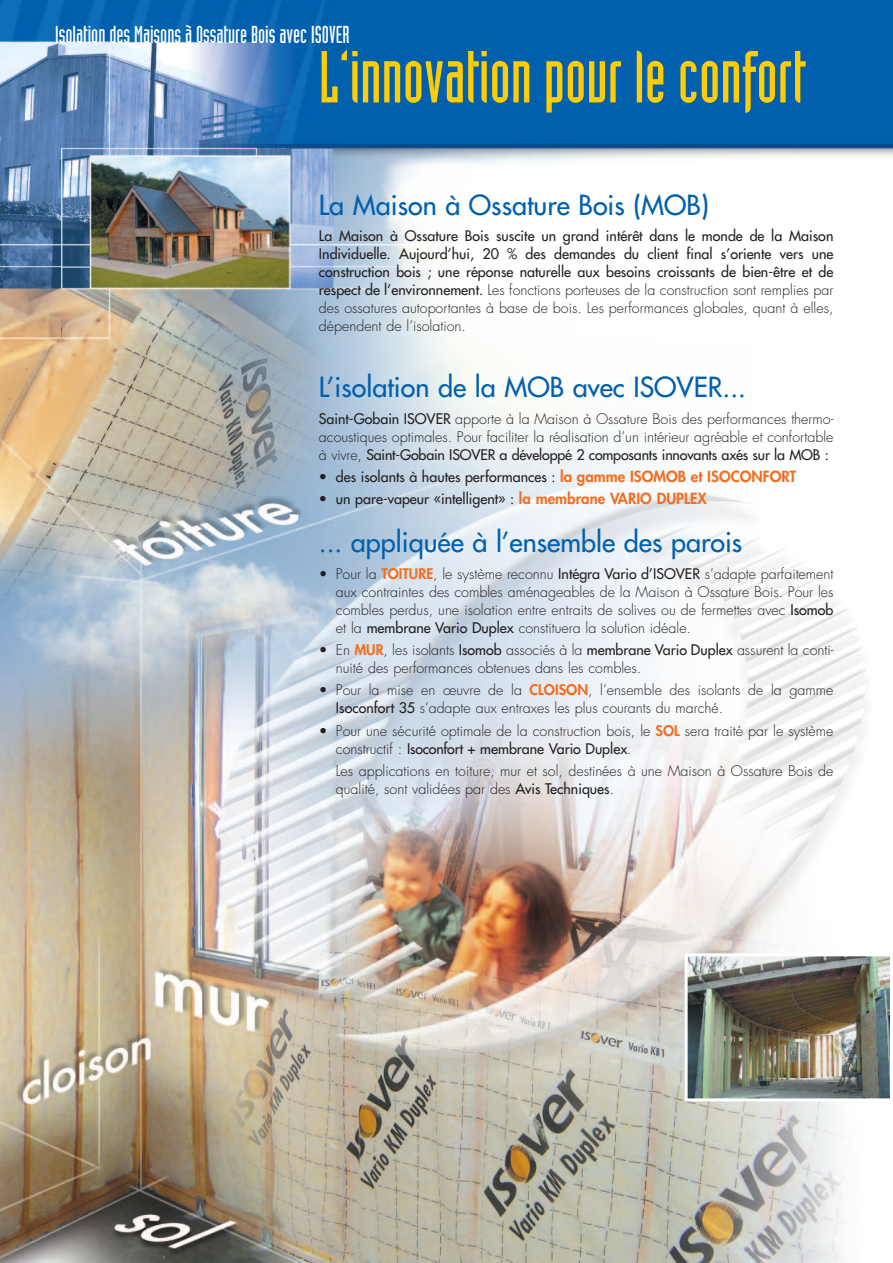
<style>
.page{position:relative;width:893px;height:1263px;background:#fff}
.page>*{position:absolute;margin:0;border:0;box-sizing:border-box;transform-origin:0 0}
.t1{font:72px "Industria Solid";color:#fecd08}
.t2{font:27px "Futura";color:#0160ae}
.t3{font:24px "Industria Solid";color:#fff}
.t4{font:300 14.25px/18px "Futura";color:#231f20}
.t5{font:14.25px/18px "Futura";color:#231f20;text-align:justify}
.s1{font-weight:300}
.s2{font-weight:400}
.s3{font-weight:800;font-size:15px;color:#f36e21}
.s4{font-weight:800;color:#f36e21}
</style>
<div class="page">
<img style="left:0;top:0;width:893px;height:1263px">
<img style="left:689px;top:957px;width:200px;height:140px">
<div style="left:685px;top:953px;width:208px;height:148px;border:3px solid #fff"></div>
<h3 class="t3" style="left:55px;top:26px;width:296px">Isolation des Maisons à Ossature Bois avec ISOVER</h3>
<h1 class="t1" style="left:319px;top:51px;width:488px">L’innovation pour le confort</h1>
<h2 class="t2" style="left:319px;top:191px;width:391px">La Maison à Ossature Bois (MOB)</h2>
<p class="t5" style="left:319px;top:228px;width:516px">La Maison à Ossature Bois suscite un grand intérêt dans le monde de la Maison Individuelle. Aujourd’hui, 20 % des demandes du client final s’oriente vers une construction bois ; une réponse naturelle aux besoins croissants de bien-être et de respect de l’environnement. <span class="s1">Les fonctions porteuses de la construction sont remplies par des ossatures autoportantes à base de bois. Les performances globales, quant à elles, dépendent de l’isolation.</span></p>
<h2 class="t2" style="left:319px;top:374px;width:428px">L’isolation de la MOB avec ISOVER...</h2>
<p class="t4" style="left:319px;top:411px;width:516px;text-align:justify"><span class="s2">Saint-Gobain ISOVER</span> apporte à la Maison à Ossature Bois des performances thermo&shy;acoustiques optimales. Pour faciliter la réalisation d’un intérieur agréable et confortable à vivre, <span class="s2">Saint-Gobain ISOVER a développé 2 composants innovants axés sur la MOB :</span></p>
<p class="t5" style="left:319px;top:469px;width:479px">• des isolants à hautes performances : <span class="s3">la gamme ISOMOB et ISOCONFORT</span></p>
<p class="t5" style="left:319px;top:491px;width:389px">• un pare-vapeur «intelligent» : <span class="s3">la membrane VARIO DUPLEX</span></p>
<h2 class="t2" style="left:319px;top:529px;width:425px">... appliquée à l’ensemble des parois</h2>
<p class="t4" style="left:336px;top:566px;width:499px;text-align:justify;text-indent:-17px">• Pour la <span class="s4">TOITURE</span>, le système reconnu <span class="s2">Intégra Vario d’ISOVER</span> s’adapte parfaitement aux contraintes des combles aménageables de la Maison à Ossature Bois. Pour les combles perdus, une isolation entre entraits de solives ou de fermettes avec <span class="s2">Isomob </span>et la <span class="s2">membrane Vario Duplex</span> constituera la solution idéale.</p>
<p class="t4" style="left:336px;top:642px;width:499px;text-indent:-17px">• En <span class="s4">MUR</span>, les isolants <span class="s2">Isomob</span> associés à la <span class="s2">membrane Vario Duplex</span> assurent la conti&shy;nuité des performances obtenues dans les combles.</p>
<p class="t4" style="left:336px;top:682px;width:499px;text-indent:-17px">• Pour la mise en œuvre de la <span class="s4">CLOISON</span>, l’ensemble des isolants de la gamme<br><span class="s2">Isoconfort 35</span> s’adapte aux entraxes les plus courants du marché.</p>
<p class="t4" style="left:336px;top:723px;width:499px;text-indent:-17px">• Pour une sécurité optimale de la construction bois, le <span class="s4">SOL</span> sera traité par le système constructif : <span class="s2">Isoconfort + membrane Vario Duplex</span>.</p>
<p class="t4" style="left:336px;top:763px;width:499px">Les applications en toiture, mur et sol, destinées à une Maison à Ossature Bois de qualité, sont validées par des <span class="s2">Avis Techniques</span>.</p>
</div>
